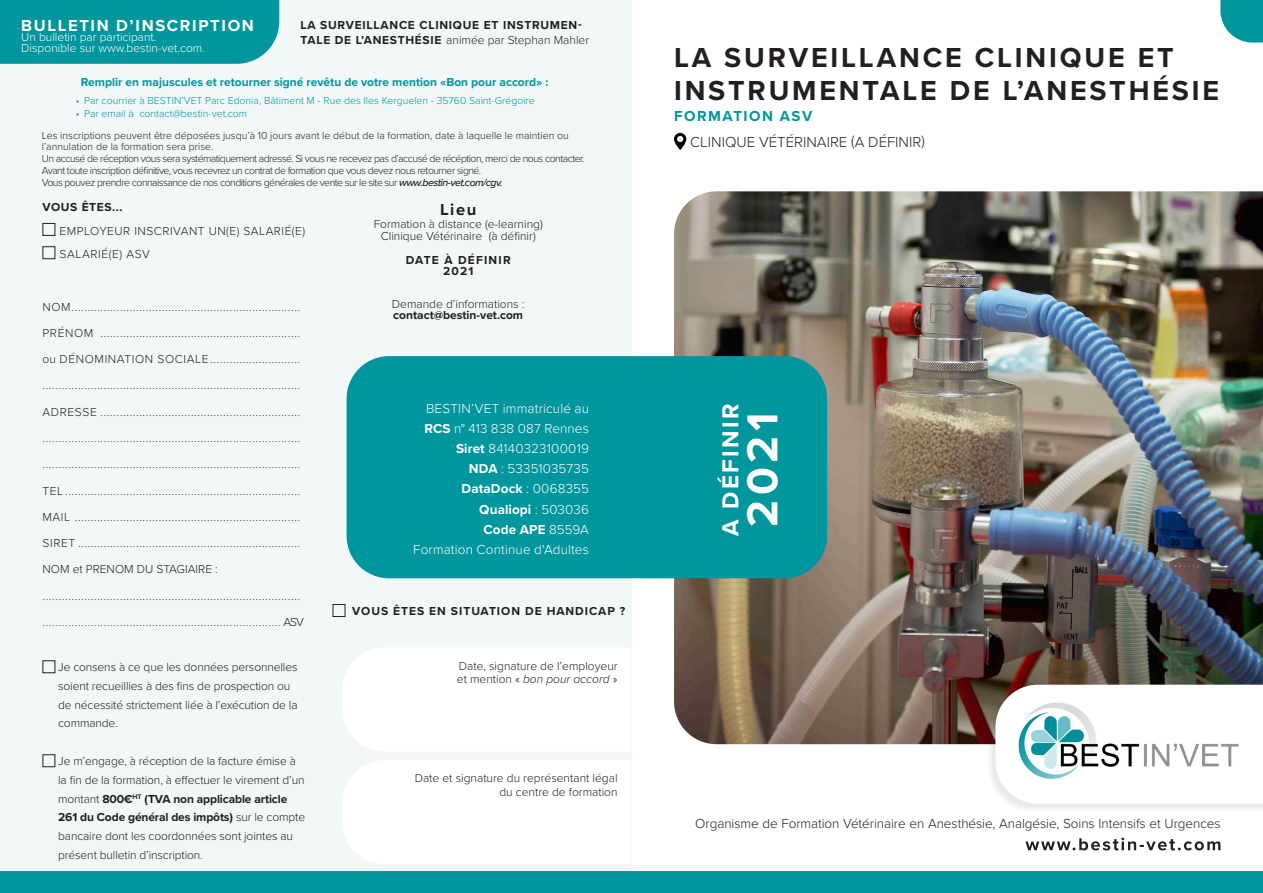
<style>
.page{position:relative;width:1263px;height:893px;background:#fff}
.page>*{position:absolute;margin:0;border:0;box-sizing:border-box;transform-origin:0 0}
.t1{font:700 45px "Proxima Nova";color:#fff}
.t2{font:700 28.5px/33px "Proxima Nova";letter-spacing:.1em;color:#231f20}
.t3{font:700 24px "Proxima Nova";letter-spacing:.1em;color:#fff}
.t4{font:700 16.5px "Proxima Nova";letter-spacing:.1em;color:#fff}
.t5{font:700 16.5px "Proxima Nova";color:#231f20}
.t6{font:300 15px "Proxima Nova";color:#231f20}
.t7{font:700 15px "Proxima Nova";letter-spacing:.1em;color:#00969e}
.t8{font:300 13.5px/20.1px "Proxima Nova";letter-spacing:.01em;color:#fff}
.t9{font:300 13.5px "Proxima Nova";letter-spacing:-.005em;color:#231f20}
.t10{font:700 13.5px "Proxima Nova";letter-spacing:.01em;color:#fff}
.t11{font:300 12px/18.8px "Proxima Nova";letter-spacing:-.01em;color:#231f20}
.t12{font:300 12px "Proxima Nova";letter-spacing:.05em;color:#231f20}
.t13{font:700 12px/14.4px "Proxima Nova";letter-spacing:.06em;color:#231f20}
.t14{font:700 12px "Proxima Nova";color:#00969e}
.t15{font:300 12px "Proxima Nova";color:#fff}
.t16{font:300 12px "Proxima Nova";letter-spacing:.04em;color:#231f20}
.t17{font:700 12px "Proxima Nova";letter-spacing:.08em;color:#231f20}
.t18{font:700 12px "Proxima Nova";color:#231f20}
.t19{font:700 12px "Proxima Nova";letter-spacing:.1em;color:#231f20}
.t20{font:300 10.5px "Proxima Nova";letter-spacing:-.05em;color:#231f20}
.t21{font:300 10.5px/10.5px "Proxima Nova";color:#231f20}
.t22{font:300 10.5px "Proxima Nova";color:#00969e}
.s1{font-weight:300}
.s2{font-weight:500;font-style:italic}
.s3{font-weight:700}
.s4{font-style:italic}
</style>
<div class="page">
<div style="left:0;top:0;width:631px;height:893px;background:#f2f7f8"></div>
<div style="left:43px;top:223px;width:12px;height:13px;border:1px solid #231f20"></div>
<div style="left:43px;top:246px;width:12px;height:13px;border:1px solid #231f20"></div>
<div style="left:43px;top:660px;width:12px;height:13px;border:1px solid #231f20"></div>
<div style="left:43px;top:754px;width:12px;height:13px;border:1px solid #231f20"></div>
<div style="left:0;top:872px;width:1263px;height:21px;background:#00969e"></div>
<img style="left:674px;top:191px;width:589px;height:553px">
<svg style="left:674px;top:133px;width:12px;height:17px"></svg>
<div style="left:347px;top:356px;width:480px;height:222px;background:#00969e;border-radius:43px"></div>
<svg style="left:1220px;top:0;width:43px;height:43px;background:#23a4ab"></svg>
<div style="left:0;top:0;width:279px;height:64px;background:#00969e"></div>
<div style="left:343px;top:648px;width:288px;height:103px;background:#fff"></div>
<div style="left:343px;top:760px;width:288px;height:104px;background:#fff"></div>
<div style="left:986px;top:684px;width:277px;height:129px;background:#231f20;opacity:.1"></div>
<svg style="left:995px;top:685px;width:268px;height:119px"></svg>
<img style="left:1017px;top:702px;width:225px;height:82px">
<svg style="left:1025px;top:837px;width:195px;height:13px"></svg>
<div style="left:333px;top:604px;width:12px;height:13px;border:1px solid #231f20"></div>
<p class="t4" style="left:21px;top:13px;width:234px">BULLETIN D’INSCRIPTION</p>
<p class="t15" style="left:21px;top:28px;width:137px">Un bulletin par participant.</p>
<p class="t15" style="left:21px;top:39px;width:185px">Disponible sur www.bestin-vet.com.</p>
<p class="t13" style="left:301px;top:18px;width:290px">LA SURVEILLANCE CLINIQUE ET INSTRUMEN-<br>TALE DE L’ANESTHÉSIE <span class="s1">animée par Stephan Mahler</span></p>
<p class="t14" style="left:81px;top:73px;width:469px">Remplir en majuscules et retourner signé revêtu de votre mention «Bon pour accord» :</p>
<p class="t22" style="left:76px;top:93px;width:461px">• Par courrier à BESTIN’VET Parc Edonia, Bâtiment M - Rue des Iles Kerguelen - 35760 Saint-Grégoire</p>
<p class="t22" style="left:76px;top:105px;width:173px">• Par email à contact@bestin-vet.com</p>
<p class="t21" style="left:42px;top:130px;width:528px">Les inscriptions peuvent être déposées jusqu’à 10 jours avant le début de la formation, date à laquelle le maintien ou l’annulation de la formation sera prise.</p>
<p class="t20" style="left:42px;top:150px;width:544px">Un accusé de réception vous sera systématiquement adressé. Si vous ne recevez pas d’accusé de récéption, merci de nous contacter.</p>
<p class="t20" style="left:42px;top:162px;width:441px">Avant toute inscription définitive, vous recevrez un contrat de formation que vous devez nous retourner signé.</p>
<p class="t20" style="left:42px;top:174px;width:462px">Vous pouvez prendre connaissance de nos conditions générales de vente sur le site sur <span class="s2">www.bestin-vet.com/cgv.</span></p>
<p class="t13" style="left:43px;top:200px;width:82px">VOUS ÊTES...</p>
<p class="t16" style="left:60px;top:222px;width:247px">EMPLOYEUR INSCRIVANT UN(E) SALARIÉ(E)</p>
<p class="t12" style="left:60px;top:245px;width:92px">SALARIÉ(E) ASV</p>
<p class="t11" style="left:43px;top:297px;width:259px">NOM.......................................................................</p>
<p class="t11" style="left:43px;top:323px;width:259px">PRÉNOM ..............................................................</p>
<p class="t12" style="left:43px;top:350px;width:259px">ou DÉNOMINATION SOCIALE............................</p>
<p class="t11" style="left:43px;top:375px;width:259px">................................................................................</p>
<p class="t12" style="left:43px;top:403px;width:259px">ADRESSE ..............................................................</p>
<p class="t11" style="left:43px;top:428px;width:259px">................................................................................</p>
<p class="t11" style="left:43px;top:454px;width:259px">................................................................................</p>
<p class="t11" style="left:43px;top:480px;width:259px">TEL.........................................................................</p>
<p class="t11" style="left:43px;top:507px;width:259px">MAIL ......................................................................</p>
<p class="t11" style="left:43px;top:533px;width:259px">SIRET .....................................................................</p>
<p class="t11" style="left:43px;top:559px;width:177px">NOM et PRENOM DU STAGIAIRE :</p>
<p class="t11" style="left:43px;top:586px;width:259px">................................................................................</p>
<p class="t11" style="left:43px;top:612px;width:263px">.......................................................................... ASV</p>
<p class="t11" style="left:58px;top:657px;width:241px">Je consens à ce que les données personnelles soient recueillies à des fins de prospection ou de nécessité strictement liée à l’exécution de la commande.</p>
<p class="t11" style="left:58px;top:751px;width:248px">Je m’engage, à réception de la facture émise à la fin de la formation, à effectuer le virement d’un montant <span class="s3">800€</span><sup>HT</sup> <span class="s3">(TVA non applicable article 261 du Code général des impôts)</span> sur le compte bancaire dont les coordonnées sont jointes au présent bulletin d’inscription.</p>
<p class="t5" style="left:440px;top:197px;width:38px">Lieu</p>
<p class="t11" style="left:374px;top:214px;width:170px">Formation à distance (e-learning)</p>
<p class="t11" style="left:381px;top:226px;width:156px">Clinique Vétérinaire (à définir)</p>
<p class="t19" style="left:406px;top:251px;width:107px">DATE À DÉFINIR</p>
<p class="t13" style="left:443px;top:263px;width:32px">2021</p>
<p class="t11" style="left:392px;top:294px;width:134px">Demande d’informations :</p>
<p class="t18" style="left:393px;top:306px;width:131px">contact@bestin-vet.com</p>
<p class="t8" style="left:424px;top:397px;width:166px">BESTIN’VET immatriculé au<br><span class="s3">RCS</span> n° 413 838 087 Rennes</p>
<p class="t8" style="left:456px;top:438px;width:134px"><span class="s3">Siret</span> 84140323100019</p>
<p class="t8" style="left:469px;top:458px;width:122px"><span class="s3">NDA</span> : 53351035735</p>
<p class="t10" style="left:461px;top:479px;width:129px">DataDock <span class="s1">: 0068355</span></p>
<p class="t8" style="left:413px;top:498px;width:177px;text-align:right"><span class="s3">Qualiopi</span> : 503036<br><span class="s3">Code APE</span> 8559A<br>Formation Continue d'Adultes</p>
<p class="t17" style="left:352px;top:602px;width:275px">VOUS ÊTES EN SITUATION DE HANDICAP ?</p>
<p class="t11" style="left:457px;top:658px;width:162px;line-height:13.5px">Date, signature de l’employeur et mention « <span class="s4">bon pour accord</span> »</p>
<p class="t11" style="left:415px;top:771px;width:204px;line-height:13.5px;text-align:right">Date et signature du représentant légal du centre de formation</p>
<p class="t2" style="left:674px;top:41px;width:547px">LA SURVEILLANCE CLINIQUE ET<br>INSTRUMENTALE DE L’ANESTHÉSIE</p>
<p class="t7" style="left:674px;top:105px;width:140px">FORMATION ASV</p>
<p class="t6" style="left:690px;top:130px;width:236px">CLINIQUE VÉTÉRINAIRE (A DÉFINIR)</p>
<p class="t3" style="left:712px;top:536px;width:134px;rotate:-90deg">A DÉFINIR</p>
<p class="t1" style="left:729px;top:527px;width:115px;rotate:-90deg">2021</p>
<p class="t9" style="left:695px;top:814px;width:527px">Organisme de Formation Vétérinaire en Anesthésie, Analgésie, Soins Intensifs et Urgences</p>
</div>
